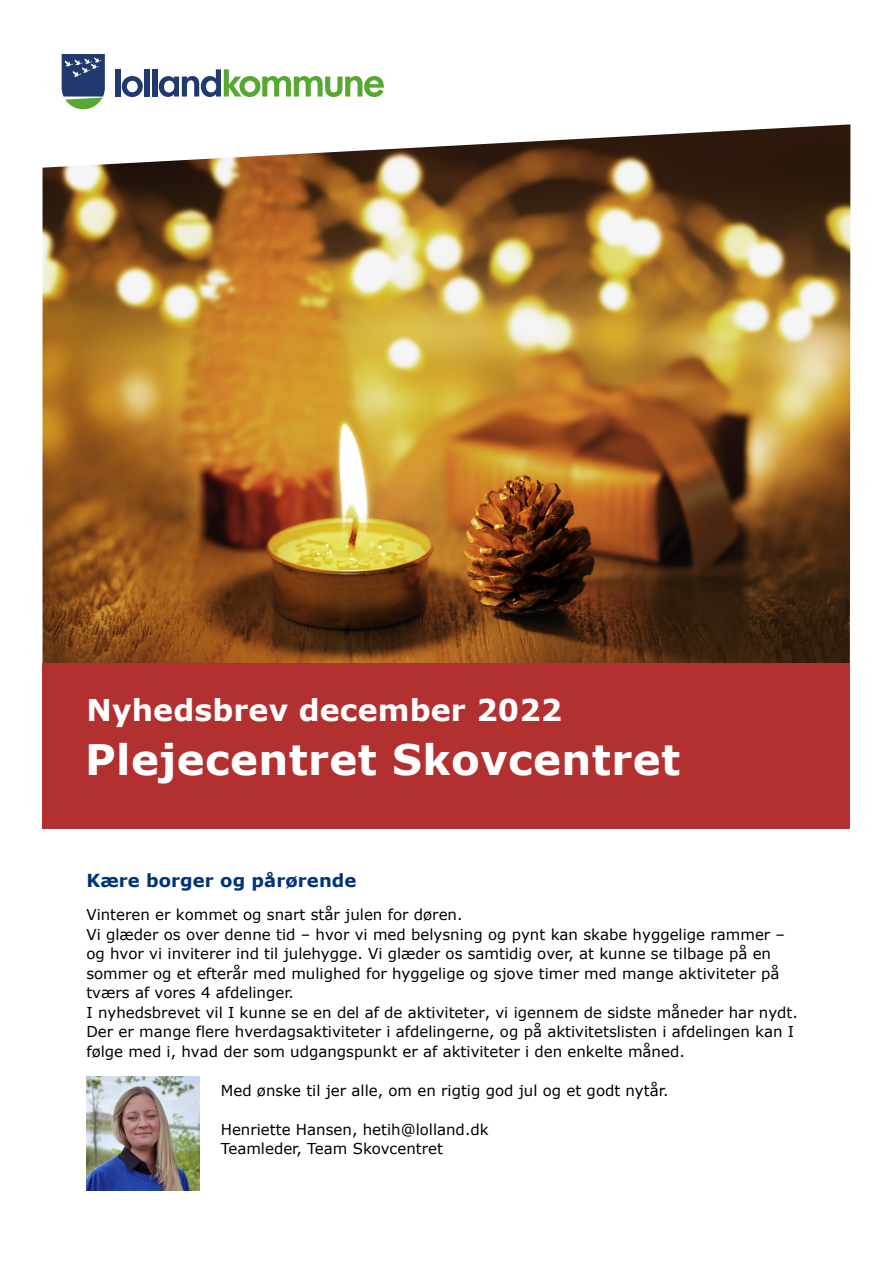
<style>
.page{position:relative;width:893px;height:1263px;background:#fff}
.page>*{position:absolute;margin:0;border:0;box-sizing:border-box;transform-origin:0 0}
.L_OVERSKRIFT_28_36_bold{font:700 42px "Verdana";letter-spacing:.01em;color:#fff}
.L_OVERSKRIFT_28_36_bold-2{font:700 30px "Verdana";letter-spacing:.005em;color:#fff}
.L_BRØDTEKST{font:700 18px "Verdana";letter-spacing:.005em;color:#003478}
.L_BRØDTEKST-2{font:15px/19.5px "Verdana";color:#000}
</style>
<div class="page">
<img style="left:43px;top:124px;width:807px;height:539px">
<div style="left:43px;top:663px;width:807px;height:166px;background:#b33030"></div>
<div style="left:115px;top:69px;width:5px;height:28px;background:#20396e"></div>
<svg style="left:122px;top:76px;width:21px;height:21px"></svg>
<div style="left:144px;top:69px;width:6px;height:28px;background:#20396e"></div>
<div style="left:152px;top:69px;width:5px;height:28px;background:#20396e"></div>
<svg style="left:159px;top:69px;width:225px;height:28px"></svg>
<svg style="left:62px;top:54px;width:43px;height:55px;background:#4b667e"></svg>
<img style="left:86px;top:1077px;width:114px;height:113px">
<h1 class="L_OVERSKRIFT_28_36_bold-2" style="left:87px;top:688px;width:477px">Nyhedsbrev december 2022</h1>
<h1 class="L_OVERSKRIFT_28_36_bold" style="left:85px;top:730px;width:597px">Plejecentret Skovcentret</h1>
<p class="L_BRØDTEKST" style="left:86px;top:868px;width:272px">Kære borger og pårørende</p>
<p class="L_BRØDTEKST-2" style="left:86px;top:905px;width:713px">Vinteren er kommet og snart står julen for døren.<br>Vi glæder os over denne tid – hvor vi med belysning og pynt kan skabe hyggelige rammer – og hvor vi inviterer ind til julehygge. Vi glæder os samtidig over, at kunne se tilbage på en sommer og et efterår med mulighed for hyggelige og sjove timer med mange aktiviteter på tværs af vores 4 afdelinger.<br>I nyhedsbrevet vil I kunne se en del af de aktiviteter, vi igennem de sidste måneder har nydt.<br>Der er mange flere hverdagsaktiviteter i afdelingerne, og på aktivitetslisten i afdelingen kan I følge med i, hvad der som udgangspunkt er af aktiviteter i den enkelte måned.</p>
<p class="L_BRØDTEKST-2" style="left:221px;top:1080px;width:449px">Med ønske til jer alle, om en rigtig god jul og et godt nytår.</p>
<p class="L_BRØDTEKST-2" style="left:221px;top:1119px;width:269px">Henriette Hansen, hetih@lolland.dk</p>
<p class="L_BRØDTEKST-2" style="left:221px;top:1139px;width:224px">Teamleder, Team Skovcentret</p>
</div>
